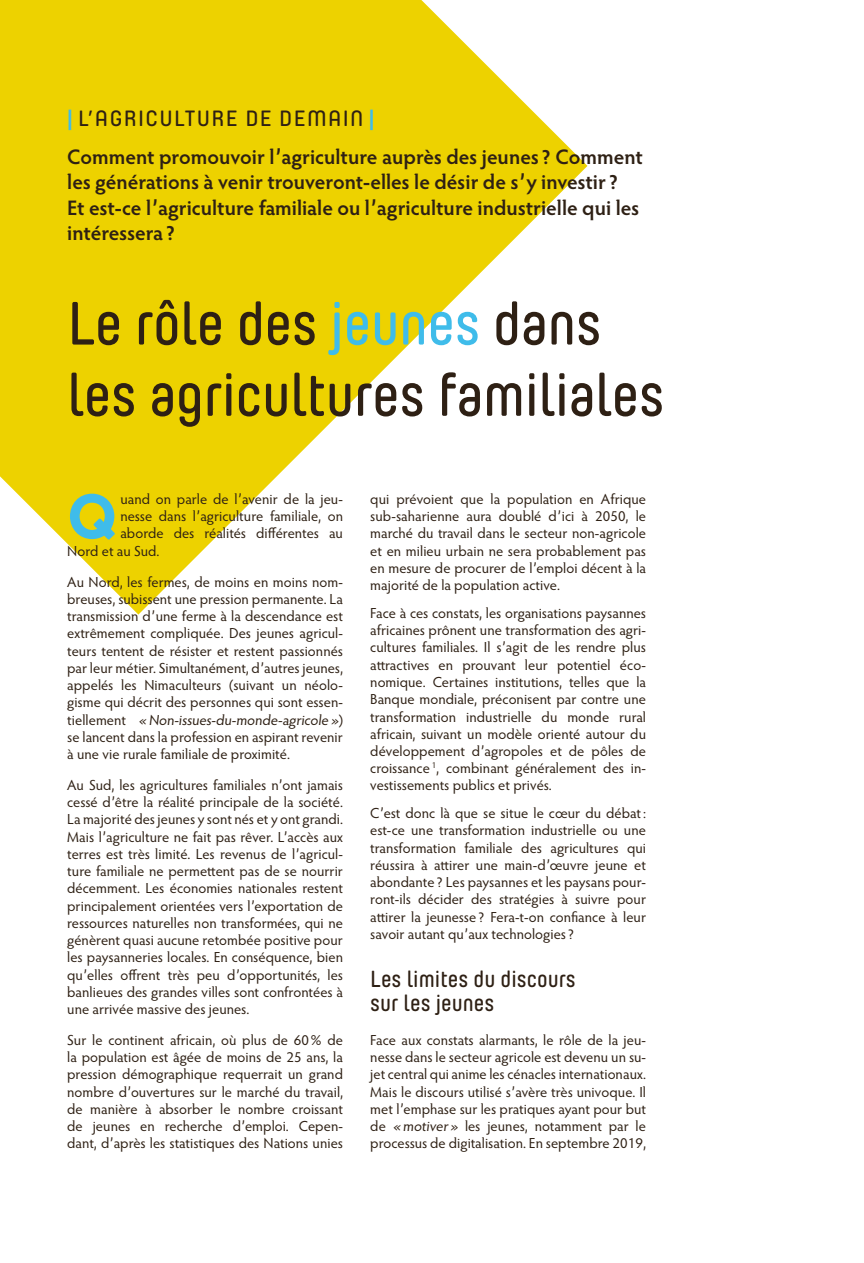
<style>
.page{position:relative;width:864px;height:1263px;background:#fff}
.page>*{position:absolute;margin:0;border:0;box-sizing:border-box;transform-origin:0 0}
.t1{font:900 63.9px "Baron Neue";color:#3fbcea}
.t2{font:600 60.9px/71.2px "Yummo";letter-spacing:-.01em;color:#2e2014}
.t3{font:600 23.25px/23.2px "Yummo";color:#2e2014}
.t4{font:600 22.05px "Yummo";letter-spacing:.06em;color:#2e2014;scale:1.05 1}
.t5{font:600 21px/25.5px "Hypatia Sans Pro";color:#2e2014}
.t6{font:14.55px/17.2px "Hypatia Sans Pro";color:#2e2014;text-align:justify}
.s1{font-family:"Hypatia Sans Pro";font-weight:700;color:#3fbcea}
.s2{color:#3fbcea}
</style>
<div class="page">
<svg style="left:0;top:0;width:587px;height:615px;fill:#edd200"></svg>
<h3 class="t4" style="left:67px;top:101px;width:294px"><span class="s1">|</span> L’AGRICULTURE DE DEMAIN <span class="s1">|</span></h3>
<h3 class="t5" style="left:67px;top:143px;width:577px">Comment promouvoir l’agriculture auprès des jeunes ? Comment les générations à venir trouveront-elles le désir de s’y investir ?<br>Et est-ce l’agriculture familiale ou l’agriculture industrielle qui les intéressera ?</h3>
<h2 class="t2" style="left:67px;top:282px;width:599px">Le rôle des <span class="s2">jeunes</span> dans les agricultures familiales</h2>
<h1 class="t1" style="left:67px;top:475px;width:54px">q</h1>
<p class="t6" style="left:120px;top:490px;width:224px">uand on parle de l’avenir de la jeu-</p>
<p class="t6" style="left:120px;top:507px;width:224px">nesse dans l’agriculture familiale, on</p>
<p class="t6" style="left:120px;top:524px;width:224px">aborde des réalités différentes au</p>
<p class="t6" style="left:67px;top:542px;width:94px">Nord et au Sud.</p>
<p class="t6" style="left:67px;top:572px;width:277px">Au Nord, les fermes, de moins en moins nom&shy;breuses, subissent une pression permanente. La transmission d’une ferme à la descendance est extrêmement compliquée. Des jeunes agricul&shy;teurs tentent de résister et restent passionnés par leur métier. Simultanément, d’autres jeunes, appelés les Nimaculteurs (suivant un néolo&shy;gisme qui décrit des personnes qui sont essen&shy;ti el l em ent «Non-issues-du-monde-agricole») se lancent dans la profession en aspirant revenir à une vie rurale familiale de proximité.</p>
<p class="t6" style="left:67px;top:776px;width:277px">Au Sud, les agricultures familiales n’ont jamais cessé d’être la réalité principale de la société.<br>La majorité des jeunes y sont nés et y ont grandi.<br>Mais l’agriculture ne fait pas rêver. L’accès aux terres est très limité. Les revenus de l’agricul&shy;ture familiale ne permettent pas de se nourrir décemment. Les économies nationales restent principalement orientées vers l’exportation de ressources naturelles non transformées, qui ne génèrent quasi aucune retombée positive pour les paysanneries locales. En conséquence, bien qu’elles offrent très peu d’opportunités, les banlieues des grandes villes sont confrontées à une arrivée massive des jeunes.</p>
<p class="t6" style="left:67px;top:1031px;width:277px">Sur le continent africain, où plus de 60% de la population est âgée de moins de 25 ans, la pression démographique requerrait un grand nombre d’ouvertures sur le marché du travail, de manière à absorber le nombre croissant de jeunes en recherche d’emploi. Cepen&shy;dant, d’après les statistiques des Nations unies</p>
<p class="t6" style="left:370px;top:490px;width:277px">qui prévoient que la population en Afrique sub-saharienne aura doublé d’ici à 2050, le marché du travail dans le secteur non-agricole et en milieu urbain ne sera probablement pas en mesure de procurer de l’emploi décent à la majorité de la population active.</p>
<p class="t6" style="left:370px;top:604px;width:277px">Face à ces constats, les organisations paysannes africaines prônent une transformation des agri&shy;cultures familiales. Il s’agit de les rendre plus attractives en prouvant leur potentiel éco&shy;nomique. Certaines institutions, telles que la Banque mondiale, préconisent par contre une transformation industrielle du monde rural africain, suivant un modèle orienté autour du développement d’agropoles et de pôles de croissance <sup>1</sup>, combinant généralement des in&shy;vestissements publics et privés.</p>
<p class="t6" style="left:370px;top:804px;width:277px">C’est donc là que se situe le cœur du débat: est-ce une transformation industrielle ou une transformation familiale des agricultures qui réussira à attirer une main-d’œuvre jeune et abondante ? Les paysannes et les paysans pour&shy;ront-ils décider des stratégies à suivre pour attirer la jeunesse ? Fera-t-on confiance à leur savoir autant qu’aux technologies ?</p>
<h3 class="t3" style="left:370px;top:965px;width:207px">Les limites du discours sur les jeunes</h3>
<p class="t6" style="left:370px;top:1031px;width:277px">Face aux constats alarmants, le rôle de la jeu&shy;nesse dans le secteur agricole est devenu un su&shy;jet central qui anime les cénacles internationaux.<br>Mais le discours utilisé s’avère très univoque. Il met l’emphase sur les pratiques ayant pour but de «motiver» les jeunes, notamment par le processus de digitalisation. En septembre 2019,</p>
</div>
